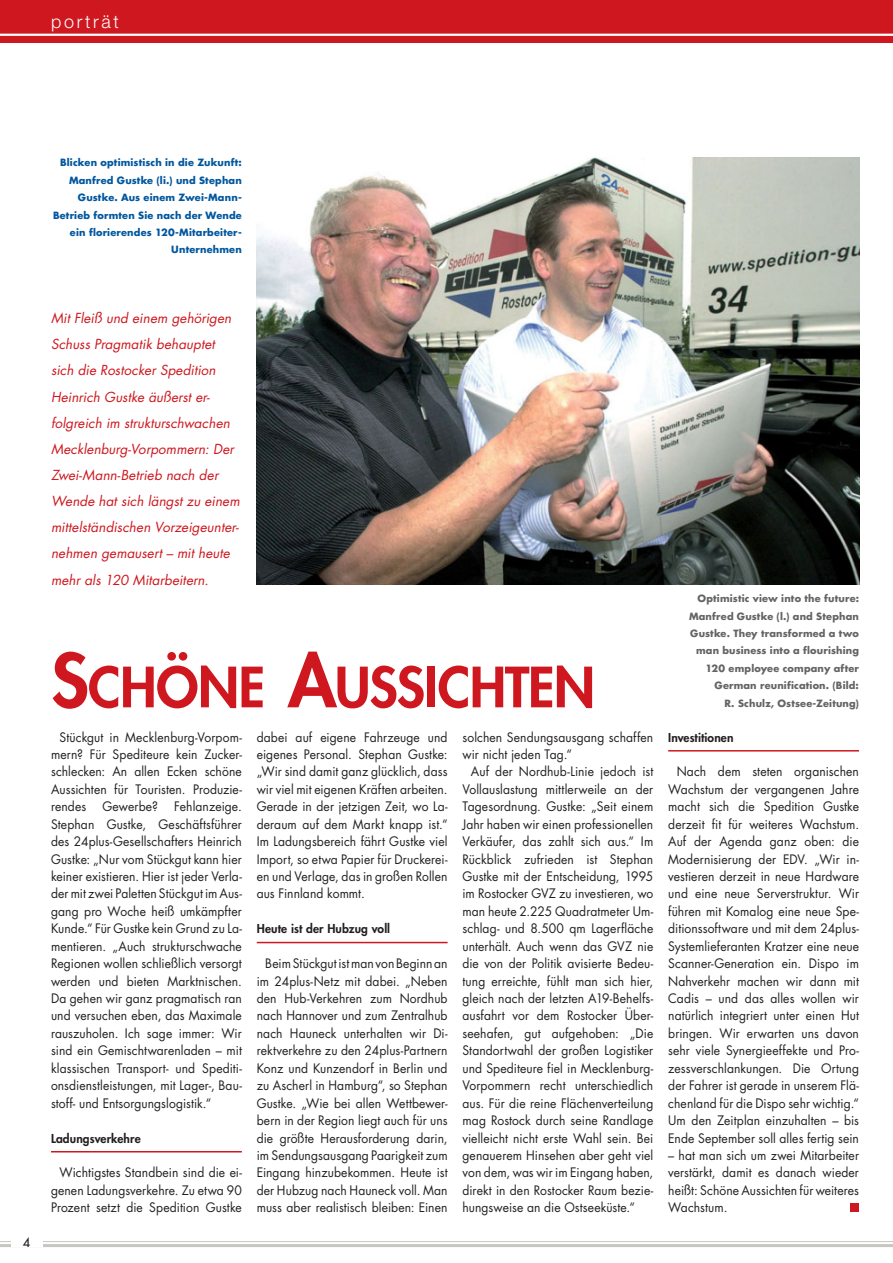
<style>
.page{position:relative;width:893px;height:1263px;background:#fff}
.page>*{position:absolute;margin:0;border:0;box-sizing:border-box;transform-origin:0 0}
.t1{font:800 54px "Futura";letter-spacing:-.01em;color:#ce171e}
.t2{font:300 18px "Helvetica Neue";letter-spacing:.15em;color:#fff}
.t3{font:italic 13.5px/26.1px "Futura";letter-spacing:.005em;color:#ce171e}
.t4{font:12.75px/17.4px "Futura";letter-spacing:.005em;color:#231f20;text-align:justify;scale:.95 1}
.t5{font:12.75px "Futura";color:#231f20}
.t6{font:800 12px "Futura";letter-spacing:.01em;color:#231f20}
.t7{font:700 9.75px/17.4px "Futura";letter-spacing:.015em;color:#636466;text-align:right}
.t8{font:700 9.75px/17.4px "Futura";letter-spacing:.015em;color:#00579f;text-align:right}
.s1{font-size:72px}
</style>
<div class="page">
<div style="left:0;top:0;width:893px;height:43px;background:#ce171e"></div>
<hr style="left:0;top:34px;width:893px;height:2px;background:#fff">
<hr style="left:0;top:1241px;width:893px;height:1px;background:#c7c7c0">
<hr style="left:0;top:1244px;width:893px;height:3px;background:#c7c7c0">
<div style="left:11px;top:1235px;width:32px;height:12px;background:#fff"></div>
<hr style="left:51px;top:1151px;width:191px;height:2px;background:#ce171e">
<hr style="left:257px;top:942px;width:191px;height:1px;background:#ce171e">
<hr style="left:668px;top:750px;width:191px;height:2px;background:#ce171e">
<div style="left:850px;top:1204px;width:9px;height:8px;background:#ce171e"></div>
<img style="left:257px;top:157px;width:602px;height:428px">
<h2 class="t2" style="left:51px;top:15px;width:69px">porträt</h2>
<p class="t8" style="left:53px;top:155px;width:190px">Blicken optimistisch in die Zukunft:<br>Manfred Gustke (li.) und Stephan<br>Gustke. Aus einem Zwei-Mann-<br>Betrieb formten Sie nach der Wende ein florierendes 120-Mitarbeiter-<br>Unternehmen</p>
<p class="t5" style="left:23px;top:1236px;width:9px">4</p>
<p class="t3" style="left:51px;top:306px;width:190px">Mit Fleiß und einem gehörigen<br>Schuss Pragmatik behauptet sich die Rostocker Spedition<br>Heinrich Gustke äußerst er&shy;folgreich im strukturschwachen<br>Mecklenburg-Vorpommern: Der<br>Zwei-Mann-Betrieb nach der<br>Wende hat sich längst zu einem mittelständischen Vorzeigeunter&shy;nehmen gemausert – mit heute mehr als 120 Mitarbeitern.</p>
<h1 class="t1" style="left:51px;top:662px;width:545px"><span class="s1">S</span>CHÖNE <span class="s1">A</span>USSICHTEN</h1>
<p class="t4" style="left:51px;top:729px;width:202px;text-indent:9px">Stückgut in Mecklenburg-Vorpom&shy;mern? Für Spediteure kein Zucker&shy;schlecken: An allen Ecken schöne Aussichten für Touristen. Produzie&shy;rendes</p>
<p class="t4" style="left:51px;top:799px;width:202px;text-indent:123px">Fehlanzeige.<br>Stephan Gustke, Geschäftsführer des 24plus-Gesellschafters Heinrich Gustke: „Nur vom Stückgut kann hier keiner existieren. Hier ist jeder Verla&shy;der mit zwei Paletten Stückgut im Aus&shy;gang pro Woche heiß umkämpfter Kunde.“ Für Gustke kein Grund zu La&shy;mentieren. „Auch strukturschwache Regionen wollen schließlich versorgt werden und bieten Marktnischen.<br>Da gehen wir ganz pragmatisch ran und versuchen eben, das Maximale rauszuholen. Ich sage immer: Wir sind ein Gemischtwarenladen – mit klassischen Transport- und Spediti&shy;onsdienstleistungen, mit Lager-, Bau&shy;stoff- und Entsorgungslogistik.“</p>
<p class="t6" style="left:51px;top:1132px;width:91px">Ladungsverkehre</p>
<p class="t4" style="left:51px;top:1165px;width:202px;text-indent:9px">Wichtigstes Standbein sind die ei&shy;genen Ladungsverkehre. Zu etwa 90<br>Prozent setzt die Spedition Gustke</p>
<p class="t4" style="left:103px;top:799px;width:60px">Gewerbe?</p>
<p class="t4" style="left:257px;top:729px;width:202px">dabei auf eigene Fahrzeuge und eigenes Personal. Stephan Gustke: „Wir sind damit ganz glücklich, dass wir viel mit eigenen Kräften arbeiten.<br>Gerade in der jetzigen Zeit, wo La&shy;deraum auf dem Markt knapp ist.“ Im Ladungsbereich fährt Gustke viel Import, so etwa Papier für Druckerei&shy;en und Verlage, das in großen Rollen aus Finnland kommt.</p>
<p class="t6" style="left:257px;top:923px;width:135px">Heute ist der Hubzug voll</p>
<p class="t4" style="left:257px;top:956px;width:202px;text-indent:9px">Beim Stückgut ist man von Beginn an im 24plus-Netz mit dabei. „Neben den Hub-Verkehren zum Nordhub nach Hannover und zum Zentralhub nach Hauneck unterhalten wir Di&shy;rektverkehre zu den 24plus-Partnern Konz und Kunzendorf in Berlin und zu Ascherl in Hamburg“, so Stephan Gustke. „Wie bei allen Wettbewer&shy;bern in der Region liegt auch für uns die größte Herausforderung darin, im Sendungsausgang Paarigkeit zum Eingang hinzubekommen. Heute ist der Hubzug nach Hauneck voll. Man muss aber realistisch bleiben: Einen</p>
<p class="t4" style="left:462px;top:729px;width:202px">solchen Sendungsausgang schaffen wir nicht jeden Tag.“</p>
<p class="t4" style="left:462px;top:764px;width:202px;text-indent:9px">Auf der Nordhub-Linie jedoch ist Vollauslastung mittlerweile an der Tagesordnung. Gustke: „Seit einem Jahr haben wir einen professionellen Verkäufer, das zahlt sich aus.“ Im Rückblick zufrieden ist Stephan Gustke mit der Entscheidung, 1995 im Rostocker GVZ zu investieren, wo man heute 2.225 Quadratmeter Um&shy;schlag- und 8.500 qm Lagerfläche unterhält. Auch wenn das GVZ nie die von der Politik avisierte Bedeu&shy;tung erreichte, fühlt man sich hier, gleich nach der letzten A19-Behelfs&shy;ausfahrt vor dem Rostocker Über&shy;seehafen, gut aufgehoben: „Die Standortwahl der großen Logistiker und Spediteure fiel in Mecklenburg-Vorpommern recht unterschiedlich aus. Für die reine Flächenverteilung mag Rostock durch seine Randlage vielleicht nicht erste Wahl sein. Bei genauerem Hinsehen aber geht viel von dem, was wir im Eingang haben, direkt in den Rostocker Raum bezie&shy;hungsweise an die Ostseeküste.“</p>
<p class="t7" style="left:689px;top:591px;width:171px">Optimistic view into the future:<br>Manfred Gustke (l.) and Stephan<br>Gustke. They transformed a two man business into a flourishing<br>120 employee company after<br>German reunification. (Bild:<br>R. Schulz, Ostsee-Zeitung)</p>
<p class="t6" style="left:668px;top:731px;width:67px">Investitionen</p>
<p class="t4" style="left:668px;top:764px;width:202px;text-indent:9px">Nach dem steten organischen Wachstum der vergangenen Jahre macht sich die Spedition Gustke derzeit fit für weiteres Wachstum.<br>Auf der Agenda ganz oben: die Modernisierung der EDV. „Wir in&shy;vestieren derzeit in neue Hardware und eine neue Serverstruktur. Wir führen mit Komalog eine neue Spe&shy;ditionssoftware und mit dem 24plus-Systemlieferanten Kratzer eine neue Scanner-Generation ein. Dispo im Nahverkehr machen wir dann mit Cadis – und das alles wollen wir natürlich integriert unter einen Hut bringen. Wir erwarten uns davon sehr viele Synergieeffekte und Pro&shy;zessverschlankungen. Die Ortung der Fahrer ist gerade in unserem Flä&shy;chenland für die Dispo sehr wichtig.“ Um den Zeitplan einzuhalten – bis Ende September soll alles fertig sein</p>
<p class="t4" style="left:668px;top:1148px;width:202px">– hat man sich um zwei Mitarbeiter verstärkt, damit es danach wieder heißt: Schöne Aussichten für weiteres Wachstum.</p>
</div>
